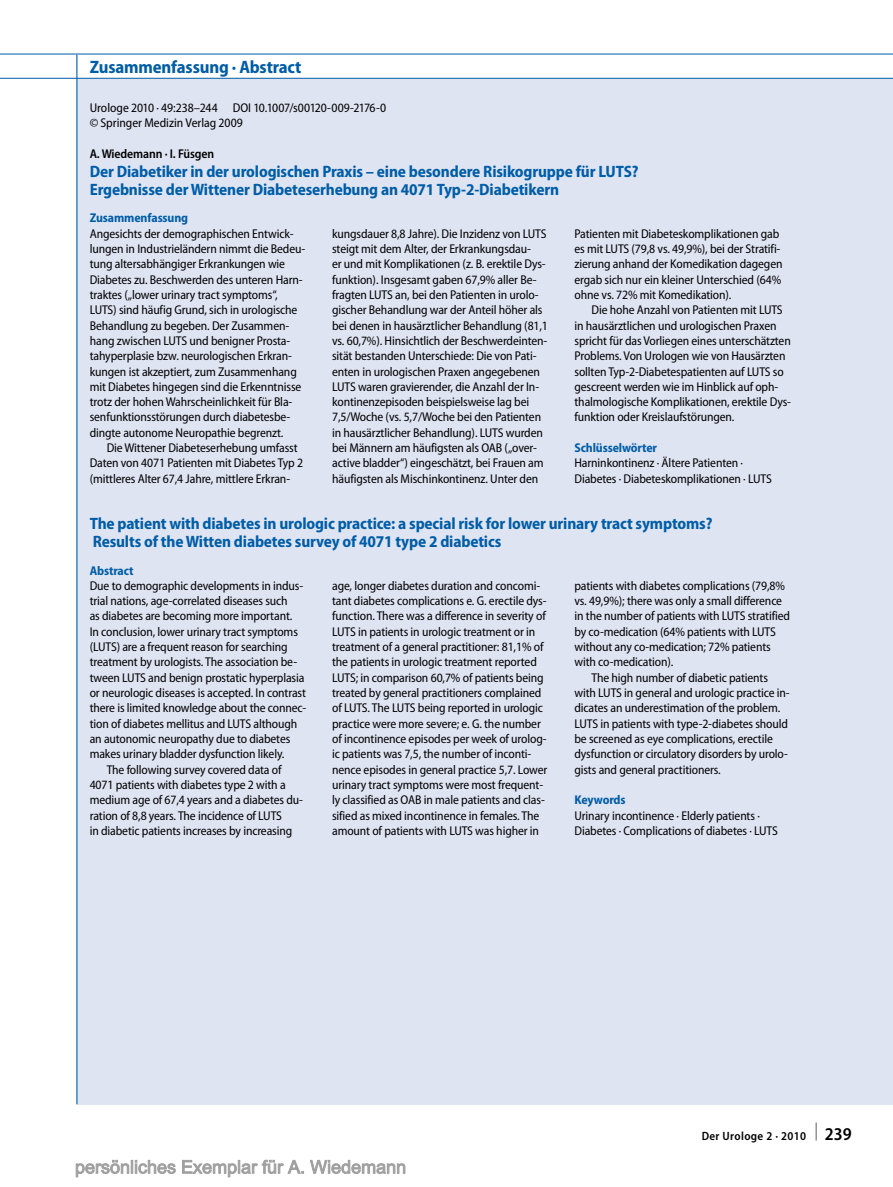
<style>
.page{position:relative;width:893px;height:1187px;background:#fff}
.page>*{position:absolute;margin:0;border:0;box-sizing:border-box;transform-origin:0 0}
.t1{font:700 semi-condensed 18px "Myriad Pro";letter-spacing:-.01em;color:#005da8}
.t2{font:700 semi-condensed 16.5px/18px "Myriad Pro";letter-spacing:-.01em;color:#005da8}
.t3{font:semi-condensed 12.75px/15.3px "Myriad Pro";letter-spacing:-.01em;color:#000}
.t4{font:700 semi-condensed 12.75px "Myriad Pro";letter-spacing:-.01em;color:#005da8}
.t5{font:600 semi-condensed 12.75px "Myriad Pro";letter-spacing:-.01em;color:#000}
.t6{font:600 semi-condensed 12px "Myriad Pro";letter-spacing:.03em;color:#000}
.s1{font-size:18px}
</style>
<div class="page">
<div style="left:77px;top:78px;width:816px;height:1026px;background:#dfe4f2"></div>
<hr style="left:77px;top:55px;width:1px;height:1049px;background:#005da8">
<hr style="left:0;top:54px;width:893px;height:1px;background:#005da8">
<hr style="left:0;top:78px;width:893px;height:1px;background:#005da8">
<svg style="left:75px;top:1159px;width:331px;height:18px"></svg>
<h1 class="t1" style="left:90px;top:57px;width:213px">Zusammenfassung · Abstract</h1>
<p class="t3" style="left:90px;top:100px;width:298px">Urologe 2010 · 49:238–244 DOI 10.1007/s00120-009-2176-0 © Springer Medizin Verlag 2009</p>
<p class="t5" style="left:90px;top:147px;width:126px">A. Wiedemann · I. Füsgen</p>
<p class="t2" style="left:90px;top:162px;width:550px">Der Diabetiker in der urologischen Praxis – eine besondere Risikogruppe für LUTS?<br>Ergebnisse der Wittener Diabeteserhebung an 4071 Typ-2-Diabetikern</p>
<p class="t4" style="left:90px;top:211px;width:100px">Zusammenfassung</p>
<p class="t3" style="left:90px;top:226px;width:217px">Angesichts der demographischen Entwick&shy;lungen in Industrieländern nimmt die Bedeu&shy;tung altersabhängiger Erkrankungen wie Diabetes zu. Beschwerden des unteren Harn&shy;traktes („lower urinary tract symptoms“, LUTS) sind häufig Grund, sich in urologische Behandlung zu begeben. Der Zusammen&shy;hang zwischen LUTS und benigner Prosta&shy;tahyperplasie bzw. neurologischen Erkran&shy;kungen ist akzeptiert, zum Zusammenhang mit Diabetes hingegen sind die Erkenntnisse trotz der hohen Wahrscheinlichkeit für Bla&shy;senfunktionsstörungen durch diabetesbe&shy;dingte autonome Neuropathie begrenzt.</p>
<p class="t3" style="left:90px;top:440px;width:215px;text-indent:17px">Die Wittener Diabeteserhebung umfasst<br>Daten von 4071 Patienten mit Diabetes Typ 2 (mittleres Alter 67,4 Jahre, mittlere Erkran-</p>
<p class="t3" style="left:332px;top:226px;width:217px">kungsdauer 8,8 Jahre). Die Inzidenz von LUTS steigt mit dem Alter, der Erkrankungsdau-<br>er und mit Komplikationen (z. B. erektile Dys&shy;funktion). Insgesamt gaben 67,9% aller Be&shy;fragten LUTS an, bei den Patienten in urolo&shy;gischer Behandlung war der Anteil höher als bei denen in hausärztlicher Behandlung (81,1 vs. 60,7%). Hinsichtlich der Beschwerdeinten&shy;sität bestanden Unterschiede: Die von Pati&shy;enten in urologischen Praxen angegebenen LUTS waren gravierender, die Anzahl der In&shy;kontinenzepisoden beispielsweise lag bei 7,5/Woche (vs. 5,7/Woche bei den Patienten in hausärztlicher Behandlung). LUTS wurden bei Männern am häufigsten als OAB („over&shy;active bladder“) eingeschätzt, bei Frauen am häufigsten als Mischinkontinenz. Unter den</p>
<p class="t3" style="left:574px;top:226px;width:210px">Patienten mit Diabeteskomplikationen gab es mit LUTS (79,8 vs. 49,9%), bei der Stratifi&shy;zierung anhand der Komedikation dagegen ergab sich nur ein kleiner Unterschied (64% ohne vs. 72% mit Komedikation).</p>
<p class="t3" style="left:574px;top:302px;width:218px;text-indent:17px">Die hohe Anzahl von Patienten mit LUTS in hausärztlichen und urologischen Praxen spricht für das Vorliegen eines unterschätzten Problems. Von Urologen wie von Hausärzten sollten Typ-2-Diabetespatienten auf LUTS so gescreent werden wie im Hinblick auf oph&shy;thalmologische Komplikationen, erektile Dys&shy;funktion oder Kreislaufstörungen.</p>
<p class="t4" style="left:574px;top:440px;width:84px">Schlüsselwörter</p>
<p class="t3" style="left:574px;top:455px;width:199px">Harninkontinenz · Ältere Patienten ·<br>Diabetes · Diabeteskomplikationen · LUTS</p>
<p class="t2" style="left:90px;top:514px;width:624px">The patient with diabetes in urologic practice: a special risk for lower urinary tract symptoms?<br>Results of the Witten diabetes survey of 4071 type 2 diabetics</p>
<p class="t4" style="left:90px;top:563px;width:45px">Abstract</p>
<p class="t3" style="left:90px;top:578px;width:215px">Due to demographic developments in indus-</p>
<p class="t3" style="left:90px;top:593px;width:200px">trial nations, age-correlated diseases such</p>
<p class="t3" style="left:90px;top:608px;width:204px">as diabetes are becoming more important.</p>
<p class="t3" style="left:90px;top:624px;width:210px">In conclusion, lower urinary tract symptoms</p>
<p class="t3" style="left:90px;top:639px;width:199px">(LUTS) are a frequent reason for searching</p>
<p class="t3" style="left:90px;top:654px;width:209px">treatment by urologists. The association be-</p>
<p class="t3" style="left:90px;top:670px;width:216px">tween LUTS and benign prostatic hyperplasia</p>
<p class="t3" style="left:90px;top:685px;width:218px">or neurologic diseases is accepted. In contrast</p>
<p class="t3" style="left:90px;top:700px;width:218px">there is limited knowledge about the connec-</p>
<p class="t3" style="left:90px;top:716px;width:209px">tion of diabetes mellitus and LUTS although</p>
<p class="t3" style="left:90px;top:731px;width:202px">an autonomic neuropathy due to diabetes</p>
<p class="t3" style="left:90px;top:746px;width:196px">makes urinary bladder dysfunction likely.</p>
<p class="t3" style="left:107px;top:761px;width:176px">The following survey covered data of</p>
<p class="t3" style="left:90px;top:777px;width:198px">4071 patients with diabetes type 2 with a</p>
<p class="t3" style="left:90px;top:792px;width:215px">medium age of 67,4 years and a diabetes du-</p>
<p class="t3" style="left:90px;top:807px;width:194px">ration of 8,8 years. The incidence of LUTS</p>
<p class="t3" style="left:90px;top:823px;width:204px">in diabetic patients increases by increasing</p>
<p class="t3" style="left:332px;top:578px;width:217px">age, longer diabetes duration and concomi&shy;tant diabetes complications e. G. erectile dys&shy;function. There was a difference in severity of LUTS in patients in urologic treatment or in treatment of a general practitioner: 81,1% of the patients in urologic treatment reported LUTS; in comparison 60,7% of patients being treated by general practitioners complained of LUTS. The LUTS being reported in urologic practice were more severe; e. G. the number of incontinence episodes per week of urolog&shy;ic patients was 7,5, the number of inconti&shy;nence episodes in general practice 5,7. Lower urinary tract symptoms were most frequent&shy;ly classified as OAB in male patients and clas&shy;sified as mixed incontinence in females. The amount of patients with LUTS was higher in</p>
<p class="t3" style="left:574px;top:578px;width:212px">patients with diabetes complications (79,8%</p>
<p class="t3" style="left:574px;top:593px;width:209px">vs. 49,9%); there was only a small difference</p>
<p class="t3" style="left:574px;top:608px;width:217px">in the number of patients with LUTS stratified</p>
<p class="t3" style="left:574px;top:624px;width:203px">by co-medication (64% patients with LUTS</p>
<p class="t3" style="left:574px;top:639px;width:198px">without any co-medication; 72% patients</p>
<p class="t3" style="left:574px;top:654px;width:100px">with co-medication).</p>
<p class="t3" style="left:591px;top:670px;width:178px">The high number of diabetic patients</p>
<p class="t3" style="left:574px;top:685px;width:217px">with LUTS in general and urologic practice in-</p>
<p class="t3" style="left:574px;top:700px;width:207px">dicates an underestimation of the problem.</p>
<p class="t3" style="left:574px;top:716px;width:215px">LUTS in patients with type-2-diabetes should</p>
<p class="t3" style="left:574px;top:731px;width:200px">be screened as eye complications, erectile</p>
<p class="t3" style="left:574px;top:746px;width:215px">dysfunction or circulatory disorders by urolo-</p>
<p class="t3" style="left:574px;top:761px;width:148px">gists and general practitioners.</p>
<p class="t4" style="left:574px;top:792px;width:53px">Keywords</p>
<p class="t3" style="left:574px;top:807px;width:205px">Urinary incontinence · Elderly patients ·<br>Diabetes · Complications of diabetes · LUTS</p>
<p class="t6" style="left:702px;top:1129px;width:152px">Der Urologe 2 · 2010 <sup>|</sup> <span class="s1">239</span></p>
</div>
